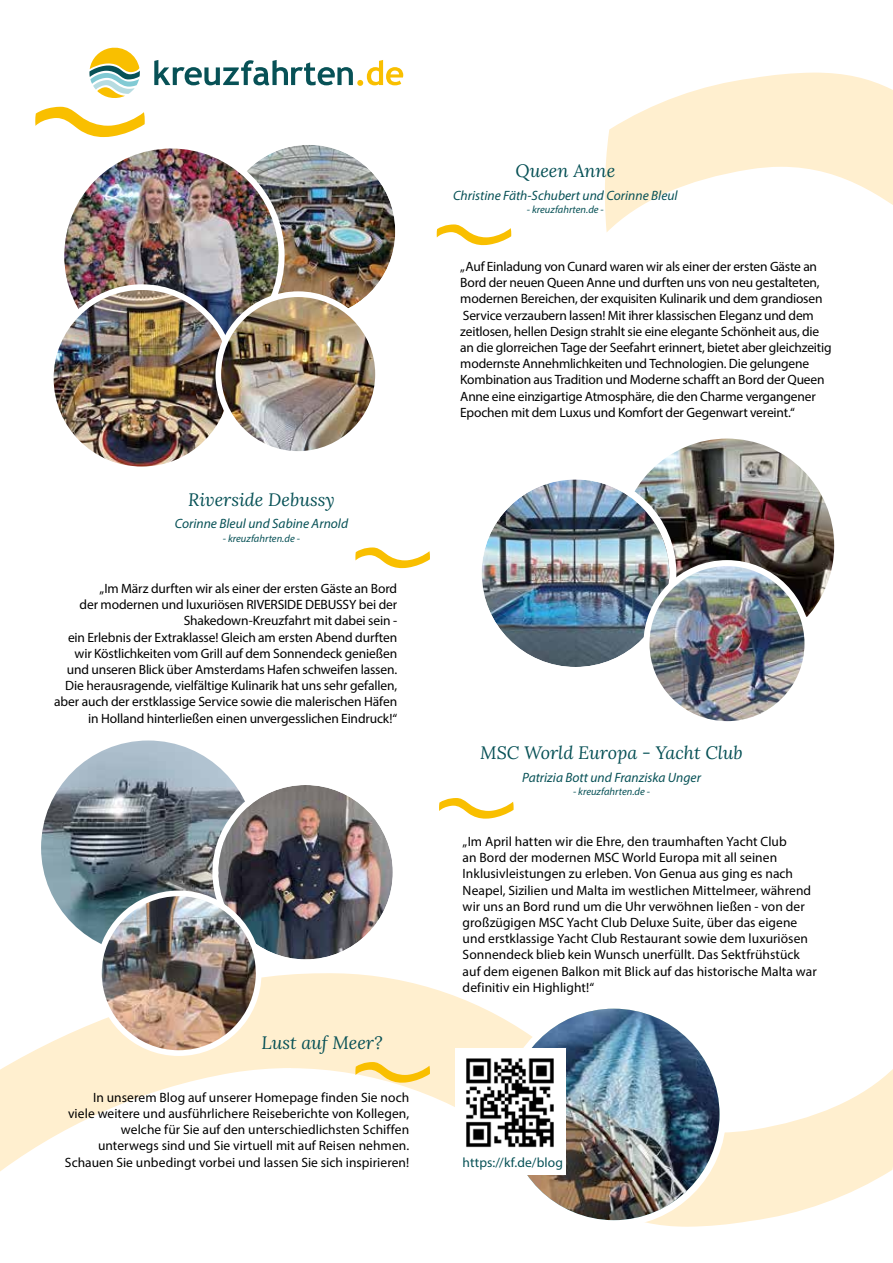
<style>
.page{position:relative;width:893px;height:1263px;background:#fff}
.page>*{position:absolute;margin:0;border:0;box-sizing:border-box;transform-origin:0 0}
.t1{font:italic 18px "Lora";color:#075156}
.t2{font:13.5px/16.2px "Myriad Pro";letter-spacing:-.01em;color:#000}
.t3{font:italic 13.5px "Myriad Pro";color:#075156}
.t4{font:13.5px "Myriad Pro";letter-spacing:.005em;color:#075156}
.t5{font:italic 10.5px "Myriad Pro";color:#075156}
</style>
<div class="page">
<svg style="left:0;top:973px;width:893px;height:254px"></svg>
<img style="left:38px;top:737px;width:220px;height:221px;border-radius:110px">
<img style="left:218px;top:785px;width:175px;height:174px;border-radius:87px">
<div style="left:212px;top:779px;width:187px;height:186px;border:6px solid #fff;border-radius:50%"></div>
<img style="left:99px;top:893px;width:160px;height:160px;border-radius:80px">
<div style="left:96px;top:890px;width:165px;height:166px;border:6px solid #fff;border-radius:50%"></div>
<svg style="left:605px;top:73px;width:288px;height:159px;fill:#ffefcf"></svg>
<img style="left:634px;top:440px;width:199px;height:177px">
<img style="left:280px;top:146px;width:114px;height:162px">
<div style="left:215px;top:138px;width:187px;height:187px;border:7px solid #fff;border-radius:50%"></div>
<img style="left:482px;top:479px;width:187px;height:188px;border-radius:94px">
<div style="left:475px;top:472px;width:201px;height:202px;border:7px solid #fff;border-radius:50%"></div>
<svg style="left:35px;top:107px;width:110px;height:30px"></svg>
<svg style="left:437px;top:224px;width:74px;height:21px"></svg>
<svg style="left:439px;top:798px;width:75px;height:21px"></svg>
<svg style="left:355px;top:547px;width:75px;height:21px"></svg>
<svg style="left:355px;top:1062px;width:75px;height:21px;background:#fcde84"></svg>
<svg style="left:154px;top:60px;width:249px;height:26px"></svg>
<svg style="left:89px;top:47px;width:51px;height:51px"></svg>
<img style="left:65px;top:145px;width:215px;height:190px">
<div style="left:58px;top:142px;width:227px;height:227px;border:6px solid #fff;border-radius:50%"></div>
<img style="left:647px;top:563px;width:160px;height:157px">
<div style="left:643px;top:560px;width:167px;height:167px;border:6px solid #fff;border-radius:50%"></div>
<svg style="left:505px;top:1005px;width:218px;height:218px"></svg>
<img style="left:508px;top:1009px;width:211px;height:211px;border-radius:106px">
<div style="left:501px;top:1002px;width:225px;height:225px;border:7px solid #fff;border-radius:50%"></div>
<div style="left:455px;top:1048px;width:110px;height:127px;background:#fff"></div>
<img style="left:466px;top:1058px;width:88px;height:90px">
<img style="left:51px;top:287px;width:182px;height:182px;border-radius:91px">
<div style="left:48px;top:284px;width:188px;height:188px;border:6px solid #fff;border-radius:50%"></div>
<img style="left:218px;top:294px;width:160px;height:160px;border-radius:79px">
<div style="left:215px;top:291px;width:166px;height:166px;border:6px solid #fff;border-radius:50%"></div>
<h1 class="t1" style="left:188px;top:487px;width:148px">Riverside Debussy</h1>
<p class="t3" style="left:175px;top:516px;width:175px">Corinne Bleul und Sabine Arnold</p>
<p class="t5" style="left:223px;top:532px;width:78px">- kreuzfahrten.de -</p>
<p class="t2" style="left:54px;top:580px;width:344px;text-align:right">„Im März durften wir als einer der ersten Gäste an Bord<br>der modernen und luxuriösen RIVERSIDE DEBUSSY bei der Shakedown-Kreuzfahrt mit dabei sein -<br>ein Erlebnis der Extraklasse! Gleich am ersten Abend durften wir Köstlichkeiten vom Grill auf dem Sonnendeck genießen und unseren Blick über Amsterdams Hafen schweifen lassen.<br>Die herausragende, vielfältige Kulinarik hat uns sehr gefallen, aber auch der erstklassige Service sowie die malerischen Häfen in Holland hinterließen einen unvergesslichen Eindruck!“</p>
<h1 class="t1" style="left:261px;top:1030px;width:123px">Lust auf Meer?</h1>
<p class="t2" style="left:65px;top:1089px;width:346px;text-align:right">In unserem Blog auf unserer Homepage finden Sie noch viele weitere und ausführlichere Reiseberichte von Kollegen, welche für Sie auf den unterschiedlichsten Schiffen unterwegs sind und Sie virtuell mit auf Reisen nehmen.<br>Schauen Sie unbedingt vorbei und lassen Sie sich inspirieren!</p>
<h1 class="t1" style="left:515px;top:158px;width:101px">Queen Anne</h1>
<p class="t3" style="left:453px;top:187px;width:226px">Christine Fäth-Schubert und Corinne Bleul</p>
<p class="t5" style="left:527px;top:203px;width:78px">- kreuzfahrten.de -</p>
<p class="t2" style="left:460px;top:258px;width:373px">„Auf Einladung von Cunard waren wir als einer der ersten Gäste an Bord der neuen Queen Anne und durften uns von neu gestalteten, modernen Bereichen, der exquisiten Kulinarik und dem grandiosen Service verzaubern lassen! Mit ihrer klassischen Eleganz und dem zeitlosen, hellen Design strahlt sie eine elegante Schönheit aus, die an die glorreichen Tage der Seefahrt erinnert, bietet aber gleichzeitig modernste Annehmlichkeiten und Technologien. Die gelungene Kombination aus Tradition und Moderne schafft an Bord der Queen Anne eine einzigartige Atmosphäre, die den Charme vergangener Epochen mit dem Luxus und Komfort der Gegenwart vereint.“</p>
<h1 class="t1" style="left:480px;top:740px;width:264px">MSC World Europa - Yacht Club</h1>
<p class="t3" style="left:522px;top:769px;width:180px">Patrizia Bott und Franziska Unger</p>
<p class="t5" style="left:573px;top:785px;width:78px">- kreuzfahrten.de -</p>
<p class="t2" style="left:463px;top:833px;width:356px">„Im April hatten wir die Ehre, den traumhaften Yacht Club<br>an Bord der modernen MSC World Europa mit all seinen Inklusivleistungen zu erleben. Von Genua aus ging es nach Neapel, Sizilien und Malta im westlichen Mittelmeer, während wir uns an Bord rund um die Uhr verwöhnen ließen - von der großzügigen MSC Yacht Club Deluxe Suite, über das eigene und erstklassige Yacht Club Restaurant sowie dem luxuriösen Sonnendeck blieb kein Wunsch unerfüllt. Das Sektfrühstück auf dem eigenen Balkon mit Blick auf das historische Malta war definitiv ein Highlight!“</p>
<p class="t4" style="left:463px;top:1154px;width:102px">https://kf.de/blog</p>
</div>
